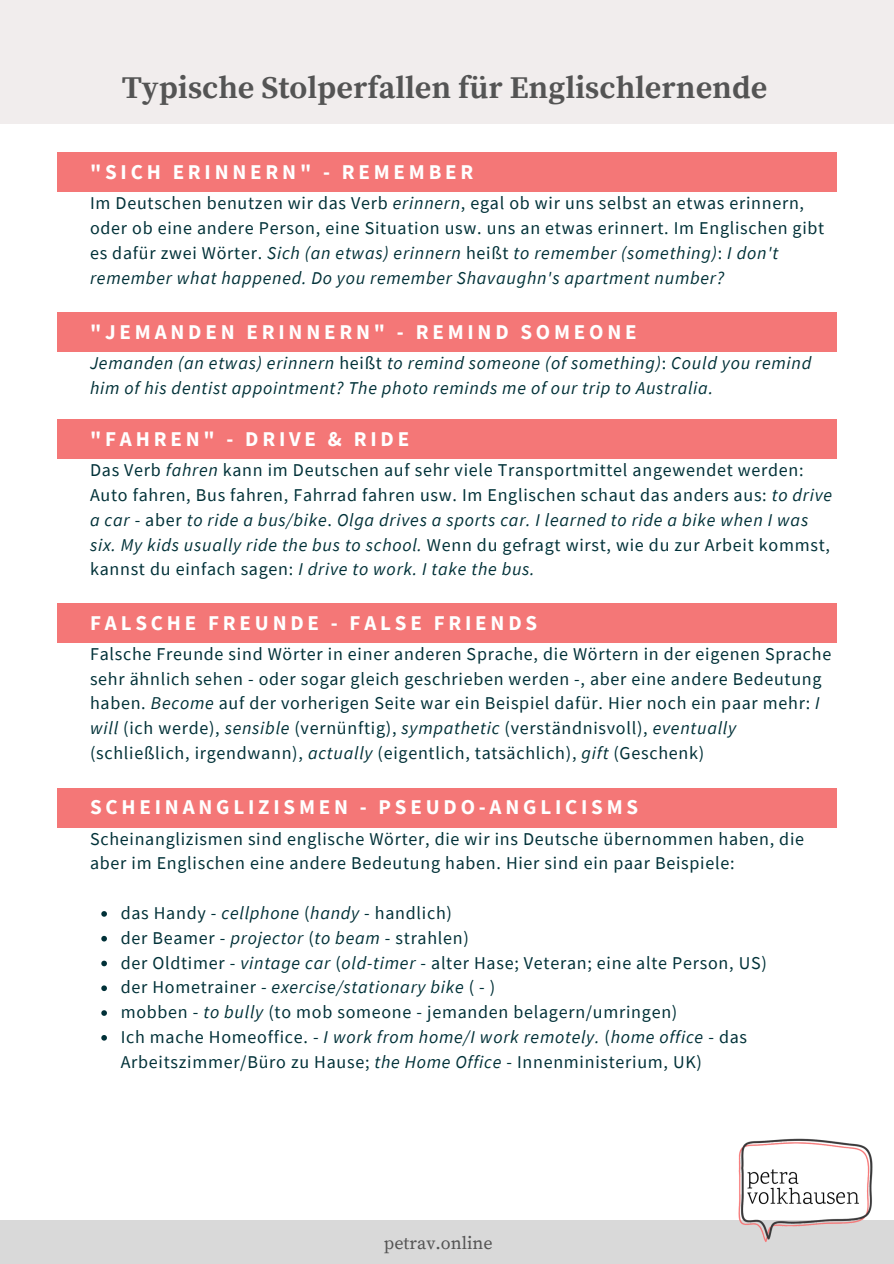
<style>
.page{position:relative;width:894px;height:1264px;background:#fff}
.page>*{position:absolute;margin:0;border:0;box-sizing:border-box;transform-origin:0 0}
.t1{font:700 31.5px "Source Serif Pro";color:#545454}
.t2{font:700 21px "Source Sans Pro";letter-spacing:.18em;color:#fff}
.t3{font:18px/24.8px "Source Sans Pro";letter-spacing:.04em;color:#003138}
.t4{font:italic 18px/24.8px "Source Sans Pro";letter-spacing:.04em;color:#003138}
.t5{font:18px "Source Serif Pro";color:#545454}
.s1{font-style:italic}
.s2{font-style:normal}
</style>
<div class="page">
<div style="left:57px;top:153px;width:779px;height:39px;background:#f47777"></div>
<div style="left:0;top:1220px;width:893px;height:43px;background:#d9d9d9"></div>
<img style="left:738px;top:1138px;width:134px;height:104px">
<div style="left:57px;top:313px;width:779px;height:39px;background:#f47777"></div>
<div style="left:57px;top:420px;width:779px;height:39px;background:#f47777"></div>
<div style="left:57px;top:603px;width:779px;height:39px;background:#f47777"></div>
<div style="left:57px;top:788px;width:779px;height:39px;background:#f47777"></div>
<svg style="left:101px;top:911px;width:6px;height:5px"></svg>
<svg style="left:101px;top:935px;width:6px;height:6px"></svg>
<svg style="left:101px;top:960px;width:6px;height:6px"></svg>
<svg style="left:101px;top:985px;width:6px;height:6px"></svg>
<svg style="left:101px;top:1010px;width:6px;height:5px"></svg>
<svg style="left:101px;top:1035px;width:6px;height:5px"></svg>
<div style="left:0;top:0;width:893px;height:124px;background:#f1eded"></div>
<h1 class="t1" style="left:122px;top:69px;width:647px">Typische Stolperfallen für Englischlernende</h1>
<p class="t2" style="left:90px;top:158px;width:385px">"SICH ERINNERN" - REMEMBER</p>
<p class="t3" style="left:90px;top:190px;width:735px">Im Deutschen benutzen wir das Verb <span class="s1">erinnern</span>, egal ob wir uns selbst an etwas erinnern, oder ob eine andere Person, eine Situation usw. uns an etwas erinnert. Im Englischen gibt es dafür zwei Wörter. <span class="s1">Sich (an etwas) erinnern</span> heißt <span class="s1">to remember (something)</span>: <span class="s1">I don't remember what happened. Do you remember Shavaughn's apartment number?</span></p>
<p class="t2" style="left:90px;top:318px;width:548px">"JEMANDEN ERINNERN" - REMIND SOMEONE</p>
<p class="t4" style="left:90px;top:350px;width:722px">Jemanden (an etwas) erinnern <span class="s2">heißt</span> to remind someone (of something)<span class="s2">:</span> Could you remind him of his dentist appointment? The photo reminds me of our trip to Australia.</p>
<p class="t2" style="left:90px;top:425px;width:320px">"FAHREN" - DRIVE &amp; RIDE</p>
<p class="t3" style="left:90px;top:457px;width:743px">Das Verb <span class="s1">fahren</span> kann im Deutschen auf sehr viele Transportmittel angewendet werden:<br>Auto fahren, Bus fahren, Fahrrad fahren usw. Im Englischen schaut das anders aus: <span class="s1">to drive a car</span> - aber <span class="s1">to ride a bus/bike</span>. <span class="s1">Olga drives a sports car. I learned to ride a bike when I was six. My kids usually ride the bus to school.</span> Wenn du gefragt wirst, wie du zur Arbeit kommst, kannst du einfach sagen: <span class="s1">I drive to work. I take the bus.</span></p>
<p class="t2" style="left:90px;top:609px;width:448px">FALSCHE FREUNDE - FALSE FRIENDS</p>
<p class="t3" style="left:90px;top:641px;width:742px">Falsche Freunde sind Wörter in einer anderen Sprache, die Wörtern in der eigenen Sprache sehr ähnlich sehen - oder sogar gleich geschrieben werden -, aber eine andere Bedeutung haben. <span class="s1">Become</span> auf der vorherigen Seite war ein Beispiel dafür. Hier noch ein paar mehr: <span class="s1">I will</span> (ich werde), <span class="s1">sensible</span> (vernünftig), <span class="s1">sympathetic</span> (verständnisvoll), <span class="s1">eventually </span>(schließlich, irgendwann), <span class="s1">actually</span> (eigentlich, tatsächlich), <span class="s1">gift</span> (Geschenk)</p>
<p class="t2" style="left:90px;top:793px;width:549px">SCHEINANGLIZISMEN - PSEUDO-ANGLICISMS</p>
<p class="t3" style="left:90px;top:825px;width:715px">Scheinanglizismen sind englische Wörter, die wir ins Deutsche übernommen haben, die aber im Englischen eine andere Bedeutung haben. Hier sind ein paar Beispiele:</p>
<p class="t3" style="left:121px;top:900px;width:647px">das Handy - <span class="s1">cellphone</span> (<span class="s1">handy</span> - handlich)<br>der Beamer - <span class="s1">projector</span> (<span class="s1">to beam</span> - strahlen)<br>der Oldtimer - <span class="s1">vintage car</span> (<span class="s1">old-timer</span> - alter Hase; Veteran; eine alte Person, US) der Hometrainer - <span class="s1">exercise/stationary bike</span> ( - )<br>mobben - <span class="s1">to bully</span> (to mob someone - jemanden belagern/umringen)<br>Ich mache Homeoffice. - <span class="s1">I work from home/I work remotely.</span> (<span class="s1">home office</span> - das Arbeitszimmer/Büro zu Hause; <span class="s1">the Home Office</span> - Innenministerium, UK)</p>
<p class="t5" style="left:384px;top:1232px;width:110px">petrav.online</p>
</div>
